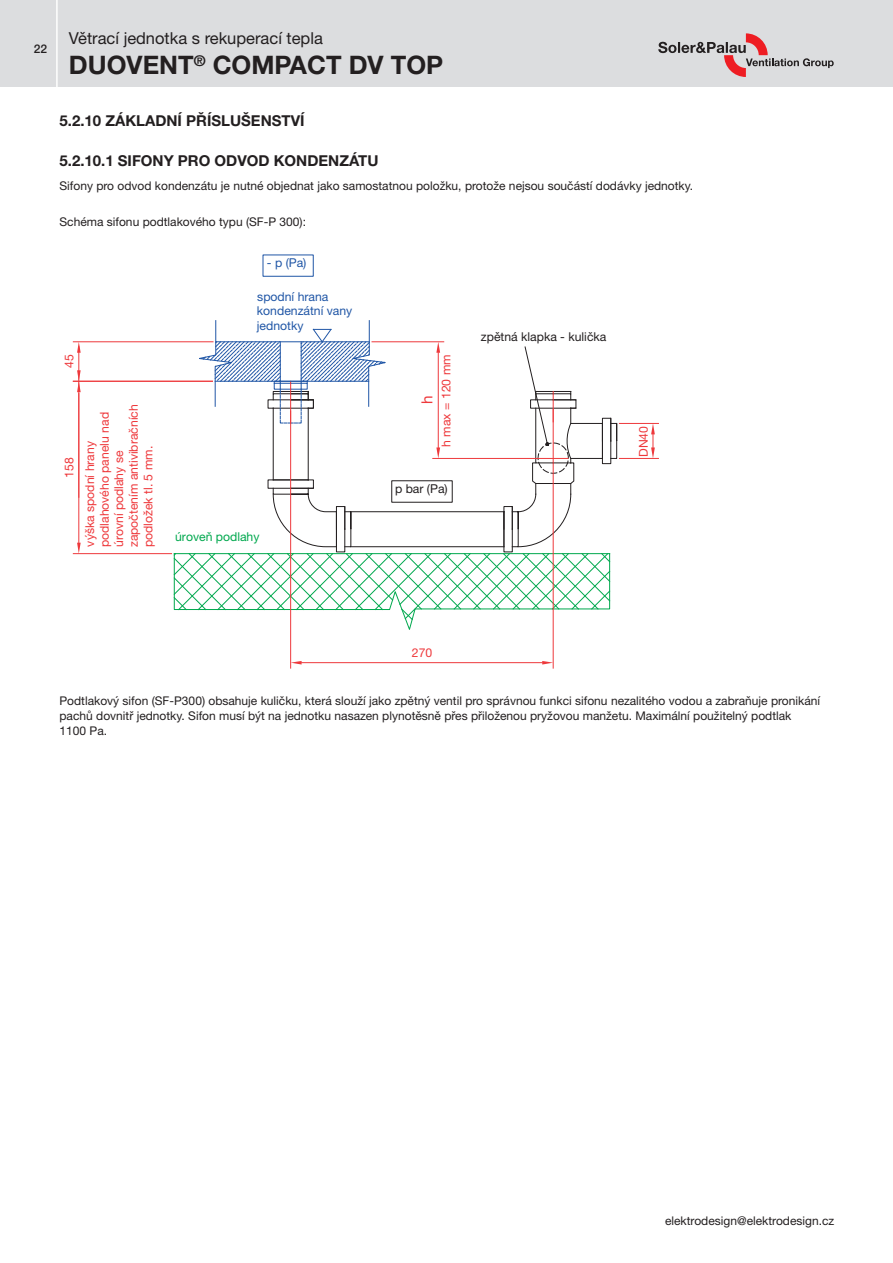
<style>
.page{position:relative;width:893px;height:1263px;background:#fff}
.page>*{position:absolute;margin:0;border:0;box-sizing:border-box;transform-origin:0 0}
.t1{font:700 25.5px "Helvetica Neue LT Pro";color:#231f20}
.t2{font:16.5px "Helvetica Neue LT Pro";color:#231f20}
.t3{font:15.3px "Helvetica Neue LT Pro";color:#ee393c}
.t4{font:700 15px "Helvetica Neue LT Pro";color:#231f20}
.t5{font:12.15px/14.5px "Helvetica Neue LT Pro";color:#ee393c}
.t6{font:12.15px/14.5px "Helvetica Neue LT Pro";color:#2056a6}
.t7{font:12.15px "Helvetica Neue LT Pro";color:#231f20}
.t8{font:12.15px "Helvetica Neue LT Pro";color:#00a84e}
.t9{font:12px/15px "Helvetica Neue LT Pro";color:#231f20}
.t10{font:500 12px "Helvetica Neue LT Pro";color:#231f20}
</style>
<div class="page">
<div style="left:0;top:0;width:893px;height:87px;background:#dcdddf"></div>
<hr style="left:56px;top:0;width:2px;height:89px;background:#fff">
<svg style="left:658px;top:33px;width:176px;height:44px"></svg>
<hr style="left:73px;top:553px;width:99px;height:1px;background:#ee393c">
<svg style="left:77px;top:543px;width:4px;height:11px"></svg>
<div style="left:263px;top:254px;width:51px;height:23px;border:1px solid #2056a6"></div>
<hr style="left:73px;top:341px;width:140px;height:1px;background:#ee393c">
<hr style="left:73px;top:381px;width:139px;height:1px;background:#ee393c">
<svg style="left:77px;top:342px;width:4px;height:11px"></svg>
<svg style="left:77px;top:370px;width:4px;height:22px"></svg>
<hr style="left:290px;top:411px;width:1px;height:257px;background:#ee393c">
<hr style="left:553px;top:409px;width:1px;height:259px;background:#ee393c">
<hr style="left:302px;top:662px;width:240px;height:1px;background:#ee393c">
<svg style="left:291px;top:661px;width:11px;height:3px"></svg>
<svg style="left:542px;top:661px;width:11px;height:3px"></svg>
<hr style="left:619px;top:423px;width:39px;height:1px;background:#ee393c">
<hr style="left:619px;top:458px;width:39px;height:1px;background:#ee393c">
<svg style="left:651px;top:424px;width:4px;height:34px"></svg>
<svg style="left:173px;top:320px;width:445px;height:312px"></svg>
<hr style="left:78px;top:394px;width:1px;height:150px;background:#ee393c">
<hr style="left:78px;top:347px;width:1px;height:150px;background:#ee393c">
<p class="t10" style="left:34px;top:41px;width:15px">22</p>
<h2 class="t2" style="left:69px;top:28px;width:255px">Větrací jednotka s rekuperací tepla</h2>
<h1 class="t1" style="left:69px;top:49px;width:376px">DUOVENT<sup>®</sup> COMPACT DV TOP</h1>
<p class="t4" style="left:60px;top:111px;width:247px">5.2.10 ZÁKLADNÍ PŘÍSLUŠENSTVÍ</p>
<p class="t4" style="left:60px;top:151px;width:320px">5.2.10.1 SIFONY PRO ODVOD KONDENZÁTU</p>
<p class="t9" style="left:60px;top:177px;width:635px">Sifony pro odvod kondenzátu je nutné objednat jako samostatnou položku, protože nejsou součástí dodávky jednotky.</p>
<p class="t9" style="left:60px;top:214px;width:248px">Schéma sifonu podtlakového typu (SF-P 300):</p>
<p class="t5" style="left:62px;top:368px;width:15px;rotate:-90deg">45</p>
<p class="t5" style="left:97px;top:547px;width:144px;rotate:-90deg">podlahového panelu nad úrovní podlahy se započtením antivibračních podložek tl. 5 mm.</p>
<p class="t5" style="left:59px;top:546px;width:107px;line-height:20.5px;text-indent:68px;rotate:-90deg">158 výška spodní hrany</p>
<p class="t6" style="left:267px;top:255px;width:41px">- p (Pa)</p>
<p class="t6" style="left:257px;top:289px;width:97px">spodní hrana kondenzátní vany jednotky</p>
<p class="t8" style="left:175px;top:529px;width:86px">úroveň podlahy</p>
<p class="t3" style="left:418px;top:404px;width:10px;rotate:-90deg">h</p>
<p class="t5" style="left:439px;top:447px;width:94px;rotate:-90deg">h max = 120 mm</p>
<p class="t7" style="left:395px;top:481px;width:54px">p bar (Pa)</p>
<p class="t7" style="left:481px;top:329px;width:127px">zpětná klapka - kulička</p>
<p class="t5" style="left:636px;top:457px;width:32px;rotate:-90deg">DN40</p>
<p class="t5" style="left:412px;top:645px;width:22px">270</p>
<p class="t9" style="left:60px;top:693px;width:762px">Podtlakový sifon (SF-P300) obsahuje kuličku, která slouží jako zpětný ventil pro správnou funkci sifonu nezalitého vodou a zabraňuje pronikání pachů dovnitř jednotky. Sifon musí být na jednotku nasazen plynotěsně přes přiloženou pryžovou manžetu. Maximální použitelný podtlak<br>1100 Pa.</p>
<p class="t9" style="left:665px;top:1213px;width:171px">elektrodesign@elektrodesign.cz</p>
</div>
